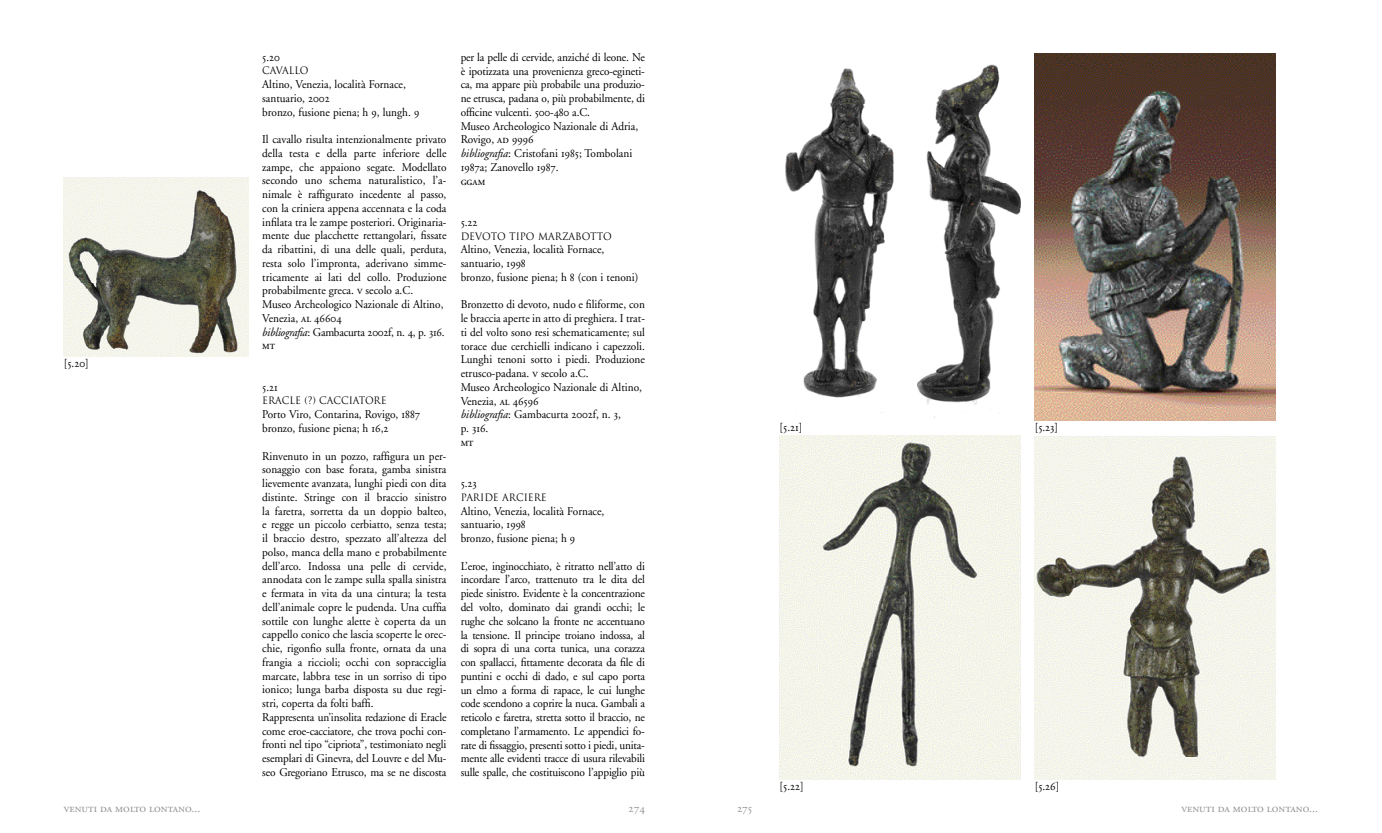
<style>
.page{position:relative;width:1382px;height:833px;background:#fff}
.page>*{position:absolute;margin:0;border:0;box-sizing:border-box;transform-origin:0 0}
.t1{font:11.88px/13.8px "Adobe Garamond";color:#000;scale:.95 1}
.t2{font:11.88px "Adobe Garamond Regular SC";color:#939393}
.t3{font:11.88px "Adobe Garamond Regular SC";color:#000;scale:.95 1}
.t4{font:11.88px "Adobe Garamond Exp";color:#000;scale:.95 1}
.t5{font:10px "Trajan";color:#000;scale:.95 1}
.s1{font-family:"Adobe Garamond"}
.s2{font-family:"Adobe Garamond Exp"}
.s3{font-family:"Adobe Garamond Regular SC"}
.s4{font-style:italic}
</style>
<div class="page">
<img style="left:780px;top:436px;width:240px;height:344px">
<img style="left:1035px;top:436px;width:241px;height:344px">
<img style="left:1035px;top:54px;width:241px;height:366px">
<img style="left:785px;top:64px;width:235px;height:354px">
<img style="left:64px;top:177px;width:184px;height:179px">
<p class="t3" style="left:64px;top:357px;width:28px"><span class="s1">[</span>5.20<span class="s1">]</span></p>
<p class="t4" style="left:262px;top:52px;width:20px">5.20</p>
<p class="t5" style="left:262px;top:65px;width:50px">CAVALLO</p>
<p class="t1" style="left:262px;top:78px;width:167px">Altino, Venezia, località Fornace, santuario, <span class="s2">2002<br></span>bronzo, fusione piena; h <span class="s2">9</span>, lungh. <span class="s2">9</span></p>
<p class="t1" style="left:262px;top:133px;width:195px">Il cavallo risulta intenzionalmente privato della testa e della parte inferiore delle zampe, che appaiono segate. Modellato secondo uno schema naturalistico, l’a&shy;nimale è raffigurato incedente al passo, con la criniera appena accennata e la coda infilata tra le zampe posteriori. Originaria&shy;mente due placchette rettangolari, fissate da ribattini, di una delle quali, perduta, resta solo l’impronta, aderivano simme&shy;tricamente ai lati del collo. Produzione probabilmente greca. <span class="s3">v</span> secolo a.C.<br>Museo Archeologico Nazionale di Altino, Venezia, <span class="s3">al</span> <span class="s2">46604<br></span><span class="s4">bibliografia</span>: Gambacurta <span class="s2">2002</span>f, n. <span class="s2">4</span>, p. <span class="s2">316</span>.</p>
<p class="t3" style="left:262px;top:339px;width:15px">mt</p>
<p class="t4" style="left:262px;top:382px;width:18px">5.21</p>
<p class="t5" style="left:262px;top:395px;width:132px">ERACLE (?) CACCIATORE</p>
<p class="t1" style="left:262px;top:408px;width:168px">Porto Viro, Contarina, Rovigo, <span class="s2">1887 </span>bronzo, fusione piena; h <span class="s2">16</span>,<span class="s2">2</span></p>
<p class="t1" style="left:262px;top:449px;width:195px">Rinvenuto in un pozzo, raffigura un per&shy;sonaggio con base forata, gamba sinistra lievemente avanzata, lunghi piedi con dita distinte. Stringe con il braccio sinistro la faretra, sorretta da un doppio balteo, e regge un piccolo cerbiatto, senza testa; il braccio destro, spezzato all’altezza del polso, manca della mano e probabilmente dell’arco. Indossa una pelle di cervide, annodata con le zampe sulla spalla sinistra e fermata in vita da una cintura; la testa dell’animale copre le pudenda. Una cuffia sottile con lunghe alette è coperta da un cappello conico che lascia scoperte le orec&shy;chie, rigonfio sulla fronte, ornata da una frangia a riccioli; occhi con sopracciglia marcate, labbra tese in un sorriso di tipo ionico; lunga barba disposta su due regi&shy;stri, coperta da folti baffi.<br>Rappresenta un’insolita redazione di Eracle come eroe-cacciatore, che trova pochi con&shy;fronti nel tipo “cipriota”, testimoniato negli esemplari di Ginevra, del Louvre e del Mu&shy;seo Gregoriano Etrusco, ma se ne discosta</p>
<p class="t1" style="left:461px;top:50px;width:195px">per la pelle di cervide, anziché di leone. Ne è ipotizzata una provenienza greco-egineti&shy;ca, ma appare più probabile una produzio&shy;ne etrusca, padana o, più probabilmente, di officine vulcenti. <span class="s2">500</span>-<span class="s2">480</span> a.C.<br>Museo Archeologico Nazionale di Adria, Rovigo, <span class="s3">ad</span> <span class="s2">9996<br></span><span class="s4">bibliografia</span>: Cristofani <span class="s2">1985</span>; Tombolani <span class="s2">1987</span>a; Zanovello <span class="s2">1987</span>.</p>
<p class="t3" style="left:461px;top:174px;width:28px">ggam</p>
<p class="t4" style="left:461px;top:217px;width:14px">5.22</p>
<p class="t5" style="left:461px;top:230px;width:161px">DEVOTO TIPO MARZABOTTO</p>
<p class="t1" style="left:461px;top:243px;width:188px">Altino, Venezia, località Fornace, santuario, <span class="s2">1998<br></span>bronzo, fusione piena; h <span class="s2">8</span> (con i tenoni)</p>
<p class="t1" style="left:461px;top:298px;width:195px">Bronzetto di devoto, nudo e filiforme, con le braccia aperte in atto di preghiera. I trat&shy;ti del volto sono resi schematicamente; sul torace due cerchielli indicano i capezzoli.<br>Lunghi tenoni sotto i piedi. Produzione etrusco-padana. <span class="s3">v</span> secolo a.C.<br>Museo Archeologico Nazionale di Altino, Venezia, <span class="s3">al</span> <span class="s2">46596<br></span><span class="s4">bibliografia</span>: Gambacurta <span class="s2">2002</span>f, n. <span class="s2">3</span>,<br>p. <span class="s2">316</span>.</p>
<p class="t3" style="left:461px;top:436px;width:15px">mt</p>
<p class="t4" style="left:461px;top:479px;width:19px">5.23</p>
<p class="t5" style="left:461px;top:491px;width:92px">PARIDE ARCIERE</p>
<p class="t1" style="left:461px;top:504px;width:153px">Altino, Venezia, località Fornace, santuario, <span class="s2">1998<br></span>bronzo, fusione piena; h <span class="s2">9</span></p>
<p class="t1" style="left:461px;top:559px;width:195px;text-align:justify">L’eroe, inginocchiato, è ritratto nell’atto di incordare l’arco, trattenuto tra le dita del piede sinistro. Evidente è la concentrazione del volto, dominato dai grandi occhi; le rughe che solcano la fronte ne accentuano la tensione. Il principe troiano indossa, al di sopra di una corta tunica, una corazza con spallacci, fittamente decorata da file di puntini e occhi di dado, e sul capo porta un elmo a forma di rapace, le cui lunghe code scendono a coprire la nuca. Gambali a reticolo e faretra, stretta sotto il braccio, ne completano l’armamento. Le appendici fo&shy;rate di fissaggio, presenti sotto i piedi, unita&shy;mente alle evidenti tracce di usura rilevabili sulle spalle, che costituiscono l’appiglio più</p>
<p class="t3" style="left:780px;top:421px;width:26px"><span class="s1">[</span>5.21<span class="s1">]</span></p>
<p class="t3" style="left:1035px;top:421px;width:26px"><span class="s1">[</span>5.23<span class="s1">]</span></p>
<p class="t3" style="left:780px;top:780px;width:27px"><span class="s1">[</span>5.22<span class="s1">]</span></p>
<p class="t3" style="left:1035px;top:780px;width:27px"><span class="s1">[</span>5.26<span class="s1">]</span></p>
<p class="t2" style="left:64px;top:801px;width:138px">venuti da molto lontano...</p>
<p class="t2" style="left:1181px;top:801px;width:138px">venuti da molto lontano...</p>
</div>
